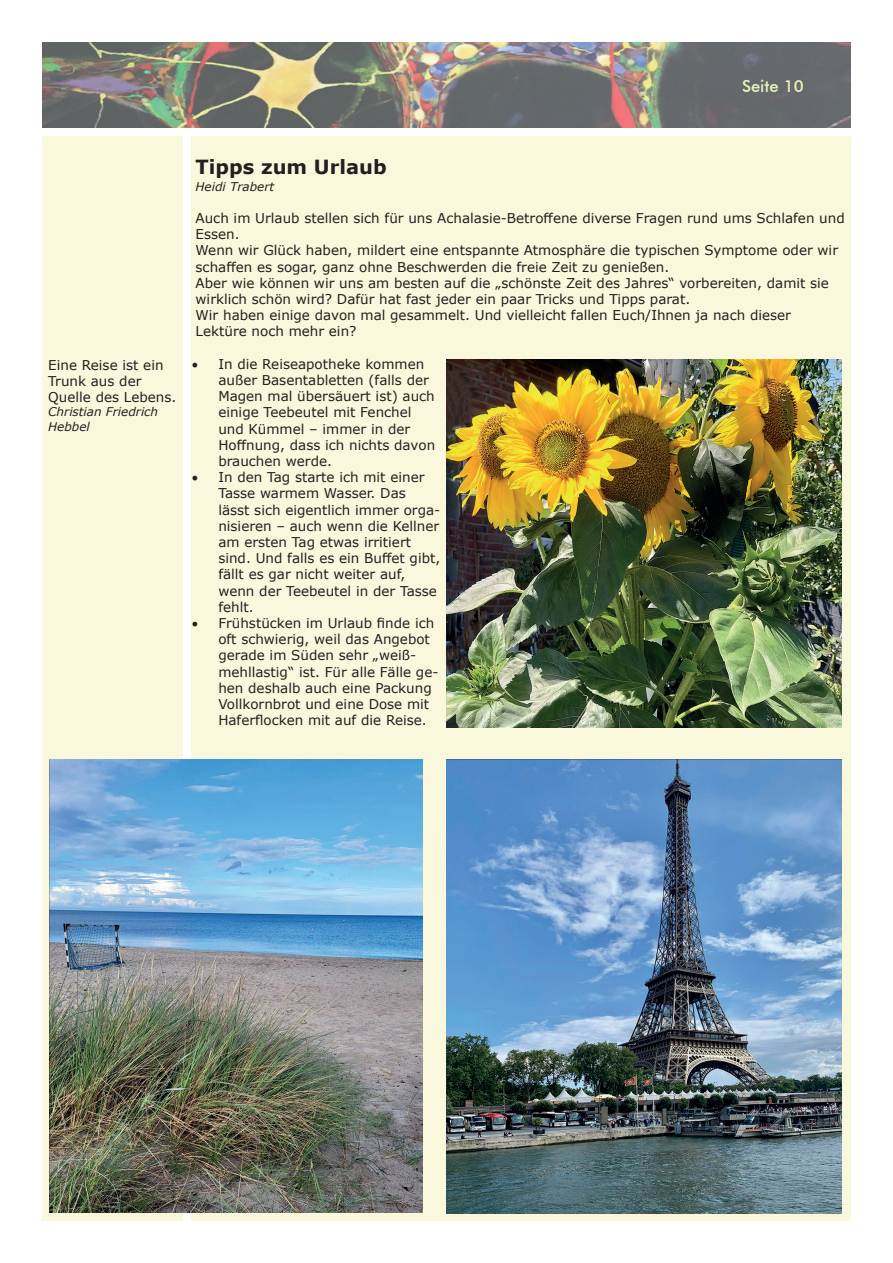
<style>
.page{position:relative;width:893px;height:1263px;background:#fff}
.page>*{position:absolute;margin:0;border:0;box-sizing:border-box;transform-origin:0 0}
.t1{font:700 19.5px "Verdana";color:#231f20}
.t2{font:500 16.5px "Futura BT";color:#eef2c1}
.t3{font:13.5px/16.2px "Verdana";color:#231f20}
.t4{font:italic 12px/14.4px "Verdana";color:#231f20}
.s1{font-family:"Minion Pro";font-size:18px}
</style>
<div class="page">
<img style="left:43px;top:43px;width:807px;height:85px">
<div style="left:43px;top:136px;width:140px;height:1084px;background:#faf8dc"></div>
<div style="left:191px;top:136px;width:659px;height:1084px;background:#faf8dc"></div>
<img style="left:446px;top:359px;width:396px;height:369px">
<img style="left:446px;top:759px;width:396px;height:454px">
<img style="left:50px;top:759px;width:373px;height:454px">
<p class="t2" style="left:742px;top:76px;width:63px">Seite 10</p>
<p class="t3" style="left:48px;top:356px;width:130px">Eine Reise ist ein<br>Trunk aus der<br>Quelle des Lebens.</p>
<p class="t4" style="left:48px;top:405px;width:111px">Christian Friedrich<br>Hebbel</p>
<h1 class="t1" style="left:196px;top:153px;width:193px">Tipps zum Urlaub</h1>
<p class="t4" style="left:196px;top:179px;width:80px">Heidi Trabert</p>
<p class="t3" style="left:196px;top:210px;width:651px">Auch im Urlaub stellen sich für uns Achalasie-Betroffene diverse Fragen rund ums Schlafen und Essen.<br>Wenn wir Glück haben, mildert eine entspannte Atmosphäre die typischen Symptome oder wir schaffen es sogar, ganz ohne Beschwerden die freie Zeit zu genießen.<br>Aber wie können wir uns am besten auf die „schönste Zeit des Jahres“ vorbereiten, damit sie wirklich schön wird? Dafür hat fast jeder ein paar Tricks und Tipps parat.<br>Wir haben einige davon mal gesammelt. Und vielleicht fallen Euch/Ihnen ja nach dieser Lektüre noch mehr ein?</p>
<p class="t3" style="left:218px;top:356px;width:218px;text-indent:-27px"><span class="s1">•</span> In die Reiseapotheke kommen außer Basentabletten (falls der<br>Magen mal übersäuert ist) auch einige Teebeutel mit Fenchel und Kümmel – immer in der<br>Hoffnung, dass ich nichts davon brauchen werde.</p>
<p class="t3" style="left:218px;top:469px;width:224px;text-indent:-27px"><span class="s1">•</span> In den Tag starte ich mit einer<br>Tasse warmem Wasser. Das lässt sich eigentlich immer orga&shy;nisieren – auch wenn die Kellner am ersten Tag etwas irritiert sind. Und falls es ein Buffet gibt, fällt es gar nicht weiter auf, wenn der Teebeutel in der Tasse fehlt.</p>
<p class="t3" style="left:218px;top:615px;width:222px;text-indent:-27px"><span class="s1">•</span> Frühstücken im Urlaub finde ich oft schwierig, weil das Angebot gerade im Süden sehr „weiß&shy;mehllastig“ ist. Für alle Fälle ge&shy;hen deshalb auch eine Packung<br>Vollkornbrot und eine Dose mit<br>Haferflocken mit auf die Reise.</p>
</div>
